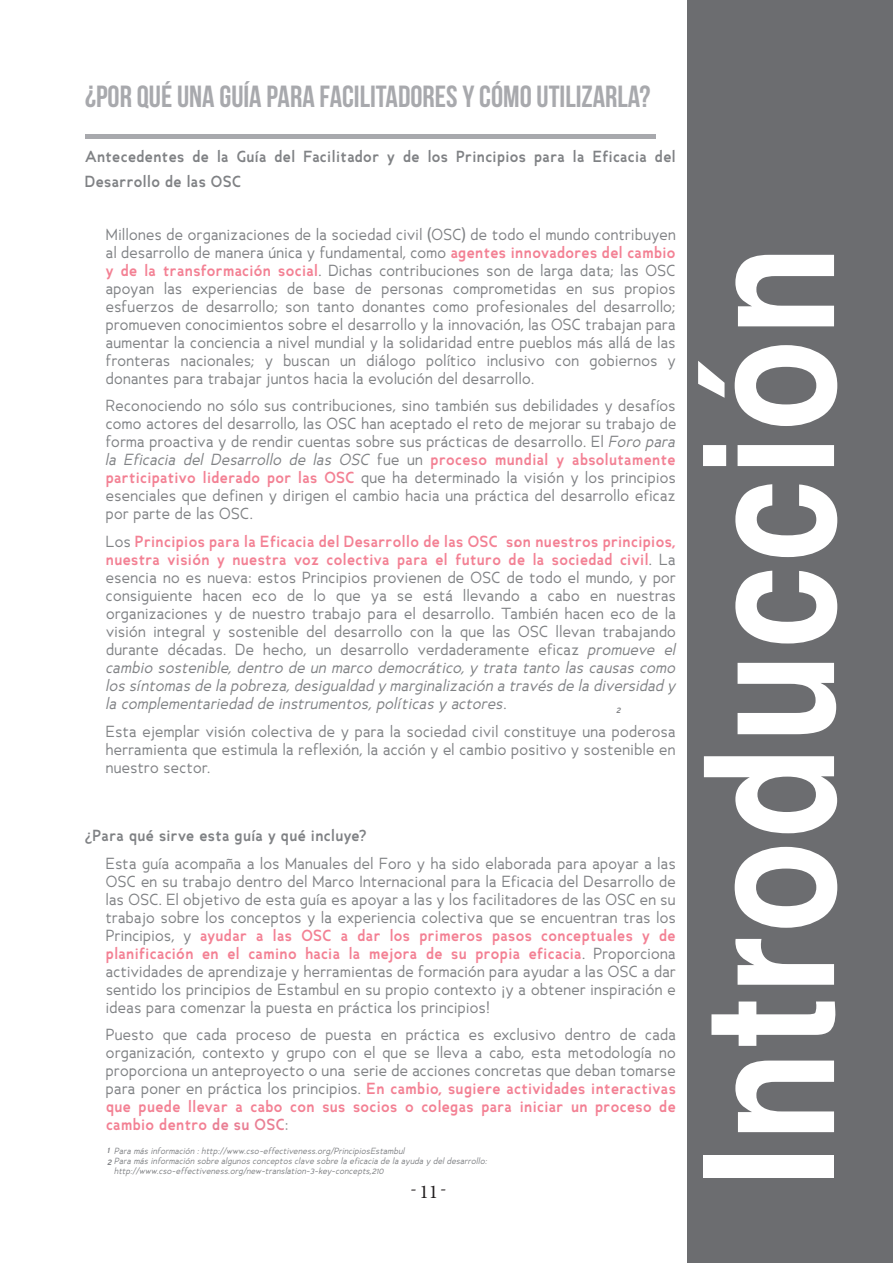
<style>
.page{position:relative;width:893px;height:1263px;background:#fff}
.page>*{position:absolute;margin:0;border:0;box-sizing:border-box;transform-origin:0 0}
.t1{font:700 181.05px "Helvetica";letter-spacing:.025em;color:#fff;scale:.82 1}
.t2{font:30.6px "Bebas Neue";color:#a8a9ad}
.t3{font:19.5px "Minion Pro";color:#231f20}
.t4{font:18px "Minion Pro";color:#231f20}
.t5{font:15px/18px "Ancillary";letter-spacing:.025em;color:#808285;text-align:justify}
.t6{font:700 15px/25px "Ancillary";letter-spacing:.025em;color:#808285}
.t7{font:italic 8.4px "Ancillary";letter-spacing:.025em;color:#808285}
.t8{font:italic 700 8.4px "Ancillary";color:#808285}
.t9{font:italic 700 8.4px "Ancillary";color:#e97f94}
.s1{font-weight:700;color:#f38194}
.s2{font-style:italic}
.s3{font-weight:700}
.s4{font-weight:700;color:#e97f94}
</style>
<div class="page">
<hr style="left:85px;top:134px;width:570px;height:4px;background:#a8a9ad">
<div style="left:688px;top:0;width:205px;height:1263px;background:#6c6d70"></div>
<p class="t2" style="left:85px;top:80px;width:567px">¿POR QUÉ UNA GUÍA PARA FACILITADORES Y CÓMO UTILIZARLA?</p>
<p class="t6" style="left:85px;top:144px;width:592px">Antecedentes de la Guía del Facilitador y de los Principios para la Eficacia del<br>Desarrollo de las OSC</p>
<p class="t5" style="left:106px;top:225px;width:571px">Millones de organizaciones de la sociedad civil (OSC) de todo el mundo contribuyen al desarrollo de manera única y fundamental, como <span class="s1">agentes innovadores del cambio y de la transformación social</span>. Dichas contribuciones son de larga data; las OSC apoyan las experiencias de base de personas comprometidas en sus propios esfuerzos de desarrollo; son tanto donantes como profesionales del desarrollo; promueven conocimientos sobre el desarrollo y la innovación, las OSC trabajan para aumentar la conciencia a nivel mundial y la solidaridad entre pueblos más allá de las fronteras nacionales; y buscan un diálogo político inclusivo con gobiernos y donantes para trabajar juntos hacia la evolución del desarrollo.</p>
<p class="t5" style="left:106px;top:397px;width:572px">Reconociendo no sólo sus contribuciones, sino también sus debilidades y desafíos como actores del desarrollo, las OSC han aceptado el reto de mejorar su trabajo de forma proactiva y de rendir cuentas sobre sus prácticas de desarrollo. El <span class="s2">Foro para la Eficacia del Desarrollo de las OSC</span> fue un <span class="s1">proceso mundial y absolutamente participativo liderado por las OSC</span> que ha determinado la visión y los principios esenciales que definen y dirigen el cambio hacia una práctica del desarrollo eficaz por parte de las OSC.</p>
<p class="t5" style="left:106px;top:532px;width:572px">Los <span class="s1">Principios para la Eficacia del Desarrollo de las OSC son nuestros principios, nuestra visión y nuestra voz colectiva para el futuro de la sociedad civil</span>. La esencia no es nueva: estos Principios provienen de OSC de todo el mundo, y por consiguiente hacen eco de lo que ya se está llevando a cabo en nuestras organizaciones y de nuestro trabajo para el desarrollo. También hacen eco de la visión integral y sostenible del desarrollo con la que las OSC llevan trabajando durante décadas. De hecho, un desarrollo verdaderamente eficaz <span class="s2">promueve el cambio sostenible, dentro de un marco democrático, y trata tanto las causas como los síntomas de la pobreza, desigualdad y marginalización a través de la diversidad y la complementariedad de instrumentos, políticas y actores</span>.</p>
<p class="t5" style="left:106px;top:722px;width:571px">Esta ejemplar visión colectiva de y para la sociedad civil constituye una poderosa herramienta que estimula la reflexión, la acción y el cambio positivo y sostenible en nuestro sector.</p>
<p class="t9" style="left:514px;top:538px;width:4px">1</p>
<p class="t8" style="left:616px;top:704px;width:6px">2</p>
<p class="t5" style="left:106px;top:821px;width:571px;line-height:27.8px;text-indent:-21px"><span class="s3">¿Para qué sirve esta guía y qué incluye?<br></span>Esta guía acompaña a los Manuales del Foro y ha sido elaborada para apoyar a las</p>
<p class="t5" style="left:106px;top:872px;width:571px">OSC en su trabajo dentro del Marco Internacional para la Eficacia del Desarrollo de las OSC. El objetivo de esta guía es apoyar a las y los facilitadores de las OSC en su trabajo sobre los conceptos y la experiencia colectiva que se encuentran tras los Principios, y <span class="s1">ayudar a las OSC a dar los primeros pasos conceptuales y de planificación en el camino hacia la mejora de su propia eficacia</span>. Proporciona actividades de aprendizaje y herramientas de formación para ayudar a las OSC a dar sentido los principios de Estambul en su propio contexto ¡y a obtener inspiración e ideas para comenzar la puesta en práctica los principios!</p>
<p class="t5" style="left:106px;top:1026px;width:571px">Puesto que cada proceso de puesta en práctica es exclusivo dentro de cada organización, contexto y grupo con el que se lleva a cabo, esta metodología no proporciona un anteproyecto o una serie de acciones concretas que deban tomarse para poner en práctica los principios. <span class="s1">En cambio, sugiere actividades interactivas que puede llevar a cabo con sus socios o colegas para iniciar un proceso de cambio dentro</span> <span class="s4">de su OSC</span>:</p>
<p class="t7" style="left:115px;top:1146px;width:292px">Para más información : http://www.cso-effectiveness.org/PrincipiosEstambul</p>
<p class="t7" style="left:107px;top:1156px;width:381px"><span class="s3">2</span> Para más información sobre algunos conceptos clave sobre la eficacia de la ayuda y del desarrollo:</p>
<p class="t7" style="left:115px;top:1166px;width:271px">http://www.cso-effectiveness.org/new-translation-3-key-concepts,210</p>
<p class="t8" style="left:107px;top:1144px;width:4px">1</p>
<h3 class="t3" style="left:419px;top:1179px;width:29px">11<sup>-</sup></h3>
<p class="t4" style="left:417px;top:1203px;width:8px;rotate:-180deg">-</p>
<p class="t1" style="left:624px;top:1187px;width:1150px;rotate:-90deg">Introducción</p>
</div>
